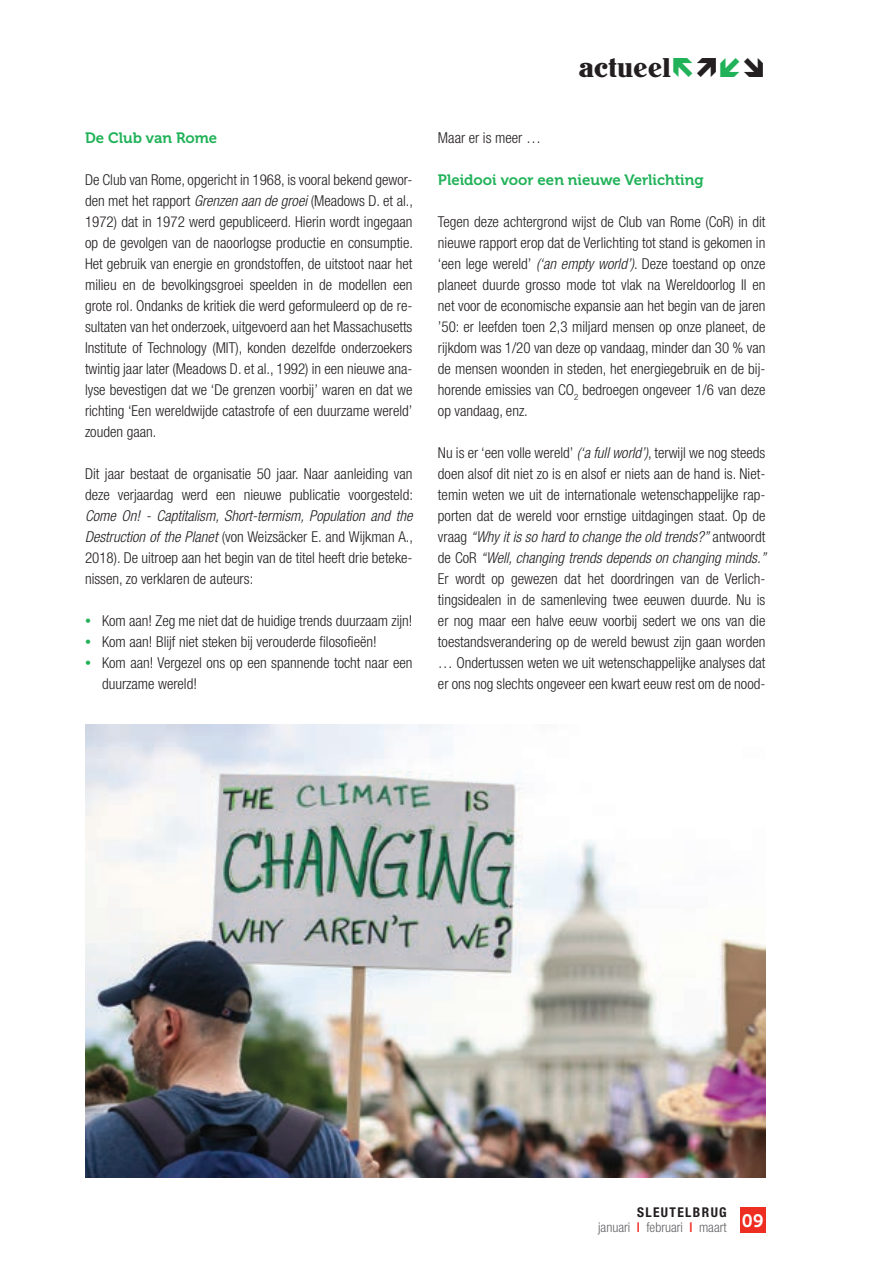
<style>
.page{position:relative;width:893px;height:1263px;background:#fff}
.page>*{position:absolute;margin:0;border:0;box-sizing:border-box;transform-origin:0 0}
.t1{font:500 27px "John Hancock CP";color:#231f20}
.t2{font:18px "Museo 700";color:#fff}
.t3{font:300 condensed 15px/21px "Helvetica Neue LT Std";color:#231f20;text-align:justify}
.t4{font:15px "Museo 700";color:#21b259}
.t5{font:300 condensed 13.5px/15px "Helvetica Neue LT Std";color:#636366;text-align:right}
.s1{font-style:italic}
.s2{font-size:12px;color:#21b259}
.s3{font-weight:700;color:#231f20}
.s4{font-weight:500;color:#ee2e22}
</style>
<div class="page">
<div style="left:740px;top:1208px;width:25px;height:25px;background:#ee2e22"></div>
<img style="left:85px;top:724px;width:680px;height:454px">
<p class="t4" style="left:85px;top:130px;width:134px">De Club van Rome</p>
<p class="t3" style="left:85px;top:169px;width:329px">De Club van Rome, opgericht in 1968, is vooral bekend gewor&shy;den met het rapport <span class="s1">Grenzen aan de groei</span> (Meadows D. et al., 1972) dat in 1972 werd gepubliceerd. Hierin wordt ingegaan op de gevolgen van de naoorlogse productie en consumptie.<br>Het gebruik van energie en grondstoffen, de uitstoot naar het milieu en de bevolkingsgroei speelden in de modellen een grote rol. Ondanks de kritiek die werd geformuleerd op de re&shy;sultaten van het onderzoek, uitgevoerd aan het Massachusetts Institute of Technology (MIT), konden dezelfde onderzoekers twintig jaar later (Meadows D. et al., 1992) in een nieuwe ana&shy;lyse bevestigen dat we ‘De grenzen voorbij’ waren en dat we richting ‘Een wereldwijde catastrofe of een duurzame wereld’ zouden gaan.</p>
<p class="t3" style="left:85px;top:463px;width:329px">Dit jaar bestaat de organisatie 50 jaar. Naar aanleiding van deze verjaardag werd een nieuwe publicatie voorgesteld:<br><span class="s1">Come On! - Captitalism, Short-termism, Population and the Destruction of the Planet</span> (von Weizsäcker E. and Wijkman A., 2018). De uitroep aan het begin van de titel heeft drie beteke&shy;nissen, zo verklaren de auteurs:</p>
<p class="t3" style="left:85px;top:610px;width:329px"><span class="s2">•</span> Kom aan! Zeg me niet dat de huidige trends duurzaam zijn!</p>
<p class="t3" style="left:85px;top:631px;width:293px"><span class="s2">•</span> Kom aan! Blijf niet steken bij verouderde filosofieën!</p>
<p class="t3" style="left:102px;top:652px;width:312px;text-indent:-17px"><span class="s2">•</span> Kom aan! Vergezel ons op een spannende tocht naar een duurzame wereld!</p>
<p class="t1" style="left:578px;top:52px;width:94px">actueel</p>
<p class="t3" style="left:438px;top:127px;width:105px">Maar er is meer …</p>
<p class="t4" style="left:438px;top:171px;width:267px">Pleidooi voor een nieuwe Verlichting</p>
<p class="t3" style="left:438px;top:211px;width:329px">Tegen deze achtergrond wijst de Club van Rome (CoR) in dit nieuwe rapport erop dat de Verlichting tot stand is gekomen in ‘een lege wereld’ <span class="s1">(‘an empty world’)</span>. Deze toestand op onze planeet duurde grosso mode tot vlak na Wereldoorlog II en net voor de economische expansie aan het begin van de jaren ’50: er leefden toen 2,3 miljard mensen op onze planeet, de rijkdom was 1/20 van deze op vandaag, minder dan 30 % van de mensen woonden in steden, het energiegebruik en de bij&shy;horende emissies van CO<sub>2</sub> bedroegen ongeveer 1/6 van deze op vandaag, enz.</p>
<p class="t3" style="left:438px;top:442px;width:329px">Nu is er ‘een volle wereld’ <span class="s1">(‘a full world’)</span>, terwijl we nog steeds doen alsof dit niet zo is en alsof er niets aan de hand is. Niet&shy;temin weten we uit de internationale wetenschappelijke rap&shy;porten dat de wereld voor ernstige uitdagingen staat. Op de vraag <span class="s1">“Why it is so hard to change the old trends?”</span> antwoordt de CoR <span class="s1">“Well, changing trends depends on changing minds.” </span>Er wordt op gewezen dat het doordringen van de Verlich&shy;tingsidealen in de samenleving twee eeuwen duurde. Nu is er nog maar een halve eeuw voorbij sedert we ons van die toestandsverandering op de wereld bewust zijn gaan worden … Ondertussen weten we uit wetenschappelijke analyses dat er ons nog slechts ongeveer een kwart eeuw rest om de nood-</p>
<p class="t5" style="left:598px;top:1205px;width:130px"><span class="s3">SLEUTELBRUG<br></span>januari <span class="s4">I</span> februari <span class="s4">I</span> maart</p>
<p class="t2" style="left:742px;top:1211px;width:23px">09</p>
</div>
